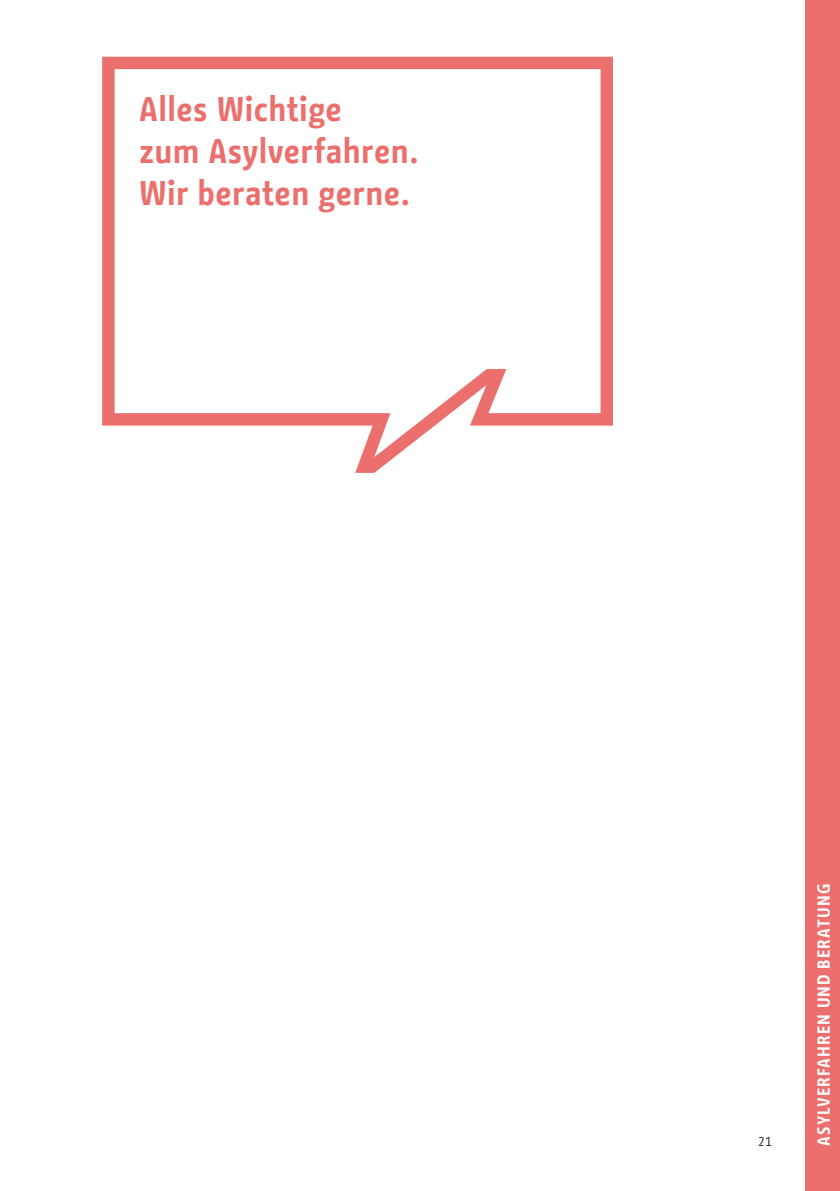
<style>
.page{position:relative;width:840px;height:1191px;background:#fff}
.page>*{position:absolute;margin:0;border:0;box-sizing:border-box;transform-origin:0 0}
.t1{font:700 34px/42px "BMF Change";letter-spacing:.01em;color:#eb6f6c}
.t2{font:700 17.4px "BMF Change";letter-spacing:.06em;color:#fff}
.t3{font:13px "BMF Change";color:#231f20}
</style>
<div class="page">
<div style="left:805px;top:0;width:34px;height:1191px;background:#eb6f6c"></div>
<svg style="left:102px;top:57px;width:510px;height:416px"></svg>
<h1 class="t1" style="left:139px;top:88px;width:281px">Alles Wichtige<br>zum Asylverfahren.<br>Wir beraten gerne.</h1>
<p class="t3" style="left:757px;top:1131px;width:15px">21</p>
<p class="t2" style="left:810px;top:1145px;width:263px;rotate:-90deg">ASYLVERFAHREN UND BERATUNG</p>
</div>
